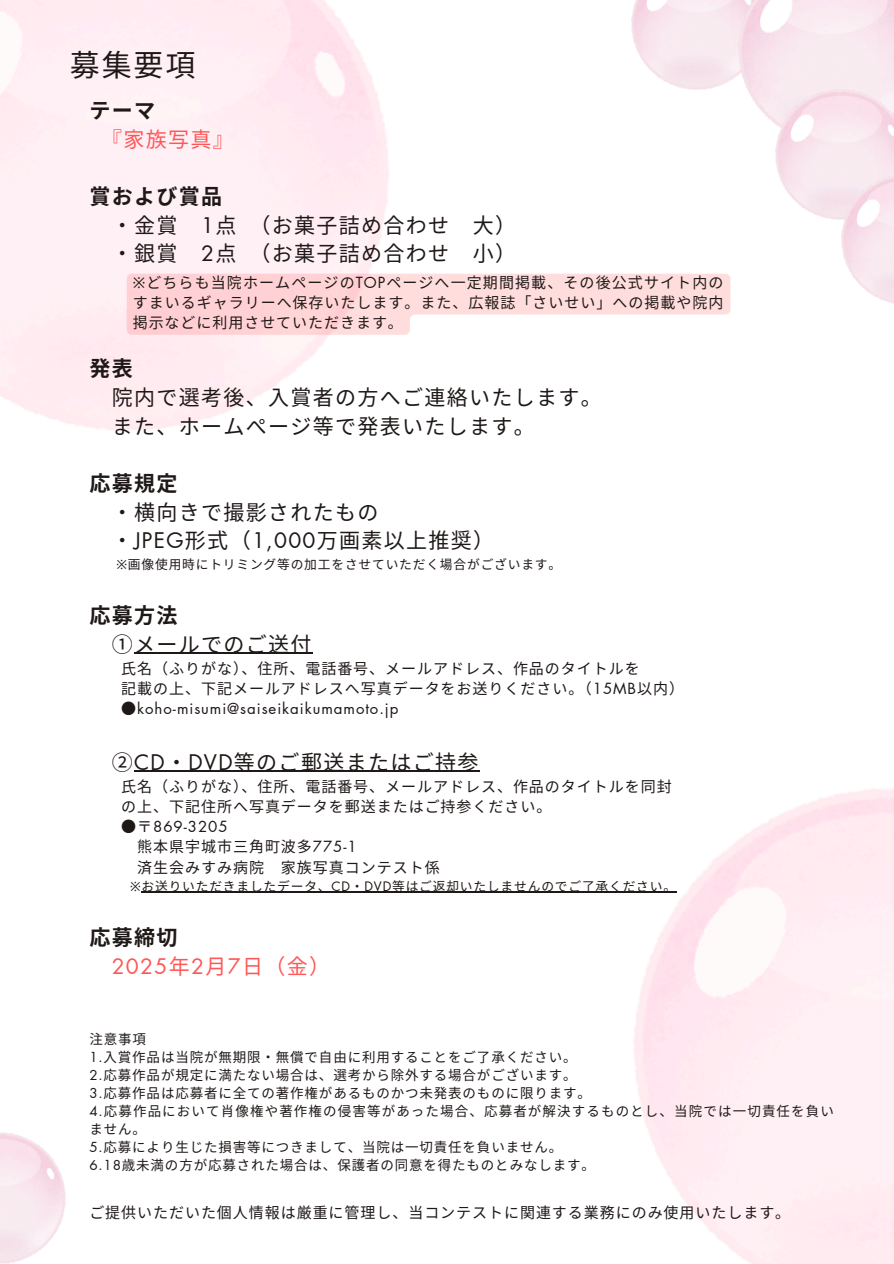
<style>
.page{position:relative;width:894px;height:1264px;background:#fff}
.page>*{position:absolute;margin:0;border:0;box-sizing:border-box;transform-origin:0 0}
.t1{font:30px "Noto Sans CJ Ksc";color:#1e1817}
.t2{font:21px/28.7px "Noto Sans CJ Ksc";letter-spacing:.06em;color:#1e1817}
.t3{font:21px "Futura LT Pro";color:#ff5757}
.t4{font:21px/28.7px "Noto Sans CJ Ksc";color:#ff5757}
.t5{font:700 21px "Noto Sans CJ Ksc";color:#1e1817}
.t6{font:15px/20.2px "Noto Sans CJ Ksc";letter-spacing:.065em;color:#1e1817}
.t7{font:15px "Futura LT Pro";letter-spacing:.065em;color:#1e1817}
.t8{font:13.5px "Noto Sans CJ Ksc";letter-spacing:.065em;color:#1e1817}
.t9{font:13.5px/18px "Noto Sans CJ Ksc";letter-spacing:.085em;color:#1e1817}
.t10{font:12.75px "Noto Sans CJ Ksc";letter-spacing:.065em;color:#1e1817}
.s1{font-weight:700;color:#1e1817}
.s2{font-weight:700}
.s3{font-family:"Futura LT Pro"}
.s4{font-family:"Noto Sans"}
.s5{font-family:"Noto Sans CJ Ksc"}
</style>
<div class="page">
<img style="left:632px;top:788px;width:261px;height:475px">
<hr style="left:134px;top:652px;width:179px;height:1px;background:#1e1817">
<hr style="left:134px;top:770px;width:345px;height:1px;background:#1e1817">
<hr style="left:141px;top:891px;width:535px;height:1px;background:#1e1817">
<img style="left:631px;top:0;width:107px;height:89px">
<svg style="left:127px;top:274px;width:603px;height:61px"></svg>
<img style="left:738px;top:0;width:155px;height:124px">
<img style="left:775px;top:89px;width:118px;height:131px">
<img style="left:0;top:1132px;width:65px;height:131px">
<img style="left:841px;top:174px;width:52px;height:129px">
<h5 class="t1" style="left:70px;top:42px;width:127px">募集要項</h5>
<p class="t4" style="left:101px;top:95px;width:134px;text-indent:-12px"><span class="s1">テーマ<br></span>『家族写真』</p>
<h1 class="t2" style="left:112px;top:181px;width:406px;text-indent:-22px"><span class="s2">賞および賞品<br></span>・金賞 <span class="s3">1</span>点 （お菓子詰め合わせ 大）・銀賞 <span class="s3">2</span>点 （お菓子詰め合わせ 小）</h1>
<h4 class="t6" style="left:133px;top:271px;width:592px;text-align:justify"><span class="s4">※</span>どちらも当院ホームページの<span class="s3">TOP</span>ページへ一定期間掲載、その後公式サイト内のすまいるギャラリーへ保存いたします。また、広報誌「さいせい」への掲載や院内掲示などに利用させていただきます。</h4>
<p class="t2" style="left:112px;top:353px;width:491px;text-indent:-22px"><span class="s2">発表<br></span>院内で選考後、入賞者の方へご連絡いたします。また、ホームぺージ等で発表いたします。</p>
<p class="t2" style="left:112px;top:468px;width:384px;text-indent:-22px"><span class="s2">応募規定<br></span>・横向きで撮影されたもの<br>・<span class="s3">JPEG</span>形式（<span class="s3">1,000</span>万画素以上推奨）</p>
<p class="t10" style="left:116px;top:554px;width:446px"><span class="s4">※</span>画像使用時にトリミング等の加工をさせていただく場合がございます。</p>
<p class="t2" style="left:112px;top:599px;width:201px;text-indent:-22px"><span class="s2">応募方法<br></span>①メールでのご送付</p>
<p class="t6" style="left:121px;top:657px;width:564px">氏名（ふりがな）、住所、電話番号、メールアドレス、作品のタイトルを<br>記載の上、下記メールアドレスへ写真データをお送りください。（<span class="s3">15MB</span>以内）</p>
<p class="t7" style="left:121px;top:702px;width:278px"><span class="s5">●</span>koho-misumi@saiseikaikumamoto.jp</p>
<h2 class="t2" style="left:112px;top:746px;width:367px">②<span class="s3">CD</span>・<span class="s3">DVD</span>等のご郵送またはご持参</h2>
<h2 class="t6" style="left:121px;top:775px;width:551px">氏名（ふりがな）、住所、電話番号、メールアドレス、作品のタイトルを同封の上、下記住所へ写真データを郵送またはご持参ください。</h2>
<h2 class="t6" style="left:137px;top:815px;width:221px;text-indent:-16px">●〒<span class="s3">869-3205<br></span>熊本県宇城市三角町波多<span class="s3">775-1</span>済生会みすみ病院</h2>
<h2 class="t6" style="left:281px;top:856px;width:159px">家族写真コンテスト係</h2>
<h2 class="t10" style="left:130px;top:876px;width:547px"><span class="s4">※</span>お送りいただきましたデータ、<span class="s3">CD</span>・<span class="s3">DVD</span>等はご返却いたしませんのでご了承ください。</h2>
<h2 class="t5" style="left:89px;top:920px;width:88px">応募締切</h2>
<h2 class="t3" style="left:112px;top:956px;width:220px">2025<span class="s5">年</span>2<span class="s5">月</span> 7<span class="s5">日（金）</span></h2>
<h5 class="t8" style="left:89px;top:1028px;width:58px">注意事項</h5>
<h2 class="t8" style="left:89px;top:1046px;width:488px"><span class="s3">1.</span>入賞作品は当院が無期限・無償で自由に利用することをご了承ください。</h2>
<p class="t8" style="left:89px;top:1064px;width:488px"><span class="s3">2.</span>応募作品が規定に満たない場合は、選考から除外する場合がございます。</p>
<p class="t8" style="left:89px;top:1082px;width:503px"><span class="s3">3.</span>応募作品は応募者に全ての著作権があるものかつ未発表のものに限ります。</p>
<p class="t9" style="left:89px;top:1101px;width:746px"><span class="s3">4.</span>応募作品において肖像権や著作権の侵害等があった場合、応募者が解決するものとし、当院では一切責任を負いません。</p>
<p class="t8" style="left:89px;top:1136px;width:474px"><span class="s3">5.</span>応募により生じた損害等につきまして、当院は一切責任を負いません。</p>
<p class="t8" style="left:89px;top:1154px;width:507px"><span class="s3">6.18</span>歳未満の方が応募された場合は、保護者の同意を得たものとみなします。</p>
<p class="t6" style="left:89px;top:1201px;width:702px">ご提供いただいた個人情報は厳重に管理し、当コンテストに関連する業務にのみ使用いたします。</p>
</div>
